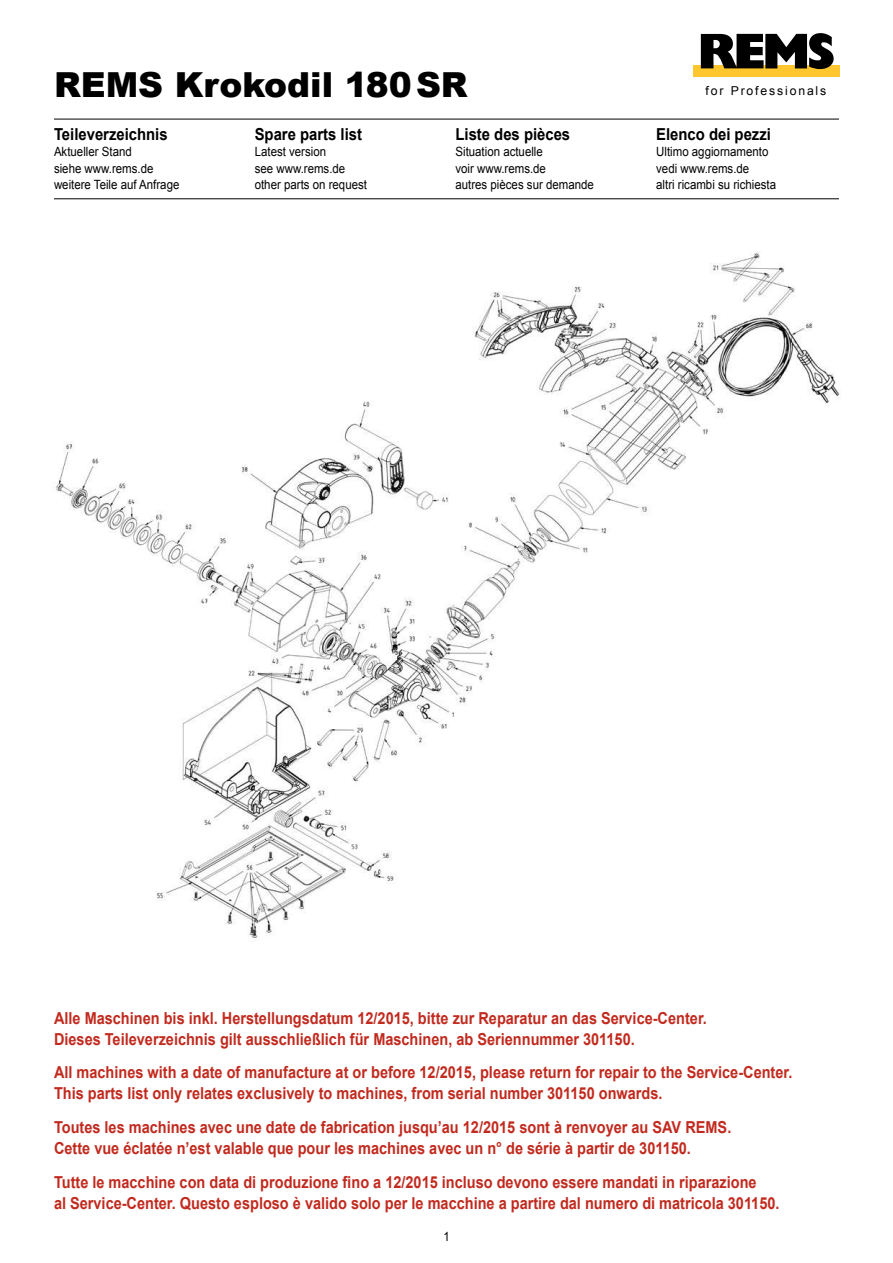
<style>
.page{position:relative;width:893px;height:1263px;background:#fff}
.page>*{position:absolute;margin:0;border:0;box-sizing:border-box;transform-origin:0 0}
.t1{font:900 34.5px "Arial";color:#000}
.t2{font:700 16.5px/21px "Arial";color:#c22a1e;scale:.88 1}
.t3{font:700 16.5px "Arial";color:#000;scale:.9 1}
.t4{font:12.75px/16.5px "Arial";color:#000;scale:.9 1}
.t5{font:12.75px "Arial";color:#000;scale:.88 1}
.t6{font:12.3px "Arial";letter-spacing:.15em;color:#000}
</style>
<div class="page">
<div style="left:693px;top:65px;width:146px;height:11px;background:#ffc72d"></div>
<svg style="left:701px;top:33px;width:133px;height:36px"></svg>
<img style="left:55px;top:252px;width:784px;height:689px">
<hr style="left:54px;top:119px;width:785px;height:1px;background:#000">
<hr style="left:54px;top:198px;width:785px;height:1px;background:#000">
<h1 class="t1" style="left:54px;top:59px;width:415px">REMS Krokodil 180SR</h1>
<p class="t3" style="left:54px;top:123px;width:128px">Teileverzeichnis</p>
<p class="t4" style="left:54px;top:143px;width:141px">Aktueller Stand<br>siehe www.rems.de weitere Teile auf Anfrage</p>
<p class="t3" style="left:255px;top:123px;width:121px">Spare parts list</p>
<p class="t4" style="left:255px;top:143px;width:126px">Latest version<br>see www.rems.de other parts on request</p>
<p class="t3" style="left:455px;top:123px;width:129px">Liste des pièces</p>
<p class="t4" style="left:455px;top:143px;width:155px">Situation actuelle<br>voir www.rems.de<br>autres pièces sur demande</p>
<p class="t6" style="left:706px;top:82px;width:122px">for Professionals</p>
<p class="t3" style="left:656px;top:123px;width:129px">Elenco dei pezzi</p>
<p class="t4" style="left:656px;top:143px;width:135px">Ultimo aggiornamento vedi www.rems.de<br>altri ricambi su richiesta</p>
<p class="t2" style="left:54px;top:1008px;width:743px">Alle Maschinen bis inkl. Herstellungsdatum 12/2015, bitte zur Reparatur an das Service-Center.<br>Dieses Teileverzeichnis gilt ausschließlich für Maschinen, ab Seriennummer 301150.</p>
<p class="t2" style="left:54px;top:1063px;width:841px">All machines with a date of manufacture at or before 12/2015, please return for repair to the Service-Center.<br>This parts list only relates exclusively to machines, from serial number 301150 onwards.</p>
<p class="t2" style="left:54px;top:1117px;width:771px">Toutes les machines avec une date de fabrication jusqu’au 12/2015 sont à renvoyer au SAV REMS.<br>Cette vue éclatée n’est valable que pour les machines avec un n° de série à partir de 301150.</p>
<p class="t2" style="left:54px;top:1172px;width:826px">Tutte le macchine con data di produzione fino a 12/2015 incluso devono essere mandati in riparazione<br>al Service-Center. Questo esploso è valido solo per le macchine a partire dal numero di matricola 301150.</p>
<p class="t5" style="left:443px;top:1228px;width:9px">1</p>
</div>
